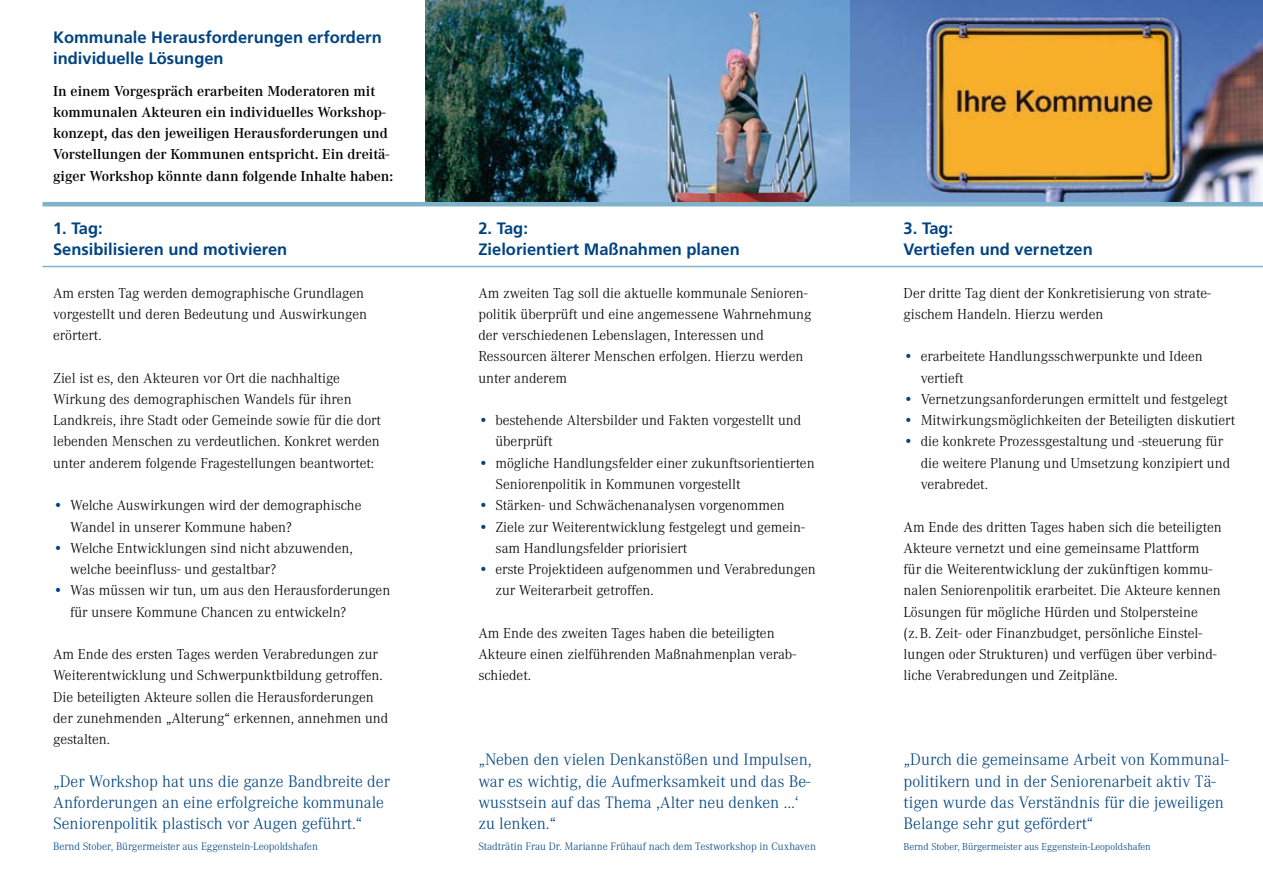
<style>
.page{position:relative;width:1263px;height:893px;background:#fff}
.page>*{position:absolute;margin:0;border:0;box-sizing:border-box;transform-origin:0 0}
.t1{font:300 17.25px/21.3px "Corporate A";color:#004381}
.t2{font:700 16.5px/21.3px "Frutiger";color:#004381}
.t3{font:300 15px/21.3px "Corporate A";color:#000}
.t4{font:600 15px/21.3px "Corporate A";color:#000}
.t5{font:300 11.25px "Corporate A";color:#004381}
.t6{font:300 10.5px "Corporate A";color:#004381}
.s1{color:#004381}
</style>
<div class="page">
<img style="left:425px;top:0;width:425px;height:202px">
<img style="left:850px;top:0;width:413px;height:202px">
<hr style="left:43px;top:266px;width:1220px;height:1px;background:#7fb3ca">
<hr style="left:43px;top:202px;width:1220px;height:4px;background:#7fb3ca">
<p class="t2" style="left:53px;top:26px;width:330px">Kommunale Herausforderungen erfordern individuelle Lösungen</p>
<p class="t4" style="left:53px;top:80px;width:342px">In einem Vorgespräch erarbeiten Moderatoren mit kommunalen Akteuren ein individuelles Workshop&shy;konzept, das den jeweiligen Herausforderungen und Vorstellungen der Kommunen entspricht. Ein dreitä&shy;giger Workshop könnte dann folgende Inhalte haben:</p>
<p class="t2" style="left:53px;top:217px;width:236px">1. Tag:<br>Sensibilisieren und motivieren</p>
<p class="t3" style="left:53px;top:282px;width:315px">Am ersten Tag werden demographische Grundlagen vorgestellt und deren Bedeutung und Auswirkungen erörtert.</p>
<p class="t3" style="left:53px;top:367px;width:329px">Ziel ist es, den Akteuren vor Ort die nachhaltige Wirkung des demographischen Wandels für ihren Landkreis, ihre Stadt oder Gemeinde sowie für die dort lebenden Menschen zu verdeutlichen. Konkret werden unter anderem folgende Fragestellungen beantwortet:</p>
<p class="t3" style="left:70px;top:495px;width:293px;text-indent:-17px"><span class="s1">•</span> Welche Auswirkungen wird der demographische<br>Wandel in unserer Kommune haben?</p>
<p class="t3" style="left:70px;top:538px;width:284px;text-indent:-17px"><span class="s1">•</span> Welche Entwicklungen sind nicht abzuwenden, welche beeinfluss- und gestaltbar?</p>
<p class="t3" style="left:70px;top:580px;width:322px;text-indent:-17px"><span class="s1">•</span> Was müssen wir tun, um aus den Herausforderungen für unsere Kommune Chancen zu entwickeln?</p>
<p class="t3" style="left:53px;top:644px;width:337px">Am Ende des ersten Tages werden Verabredungen zur Weiterentwicklung und Schwerpunktbildung getroffen.<br>Die beteiligten Akteure sollen die Herausforderungen der zunehmenden „Alterung“ erkennen, annehmen und gestalten.</p>
<p class="t1" style="left:53px;top:771px;width:338px">„Der Workshop hat uns die ganze Bandbreite der<br>Anforderungen an eine erfolgreiche kommunale<br>Seniorenpolitik plastisch vor Augen geführt.“</p>
<p class="t5" style="left:53px;top:841px;width:266px">Bernd Stober, Bürgermeister aus Eggenstein-Leopoldshafen</p>
<p class="t2" style="left:478px;top:217px;width:263px">2. Tag:<br>Zielorientiert Maßnahmen planen</p>
<p class="t3" style="left:478px;top:282px;width:334px">Am zweiten Tag soll die aktuelle kommunale Senioren&shy;politik überprüft und eine angemessene Wahrnehmung der verschiedenen Lebenslagen, Interessen und Ressourcen älterer Menschen erfolgen. Hierzu werden unter anderem</p>
<p class="t3" style="left:495px;top:410px;width:307px;text-indent:-17px"><span class="s1">•</span> bestehende Altersbilder und Fakten vorgestellt und überprüft</p>
<p class="t3" style="left:495px;top:452px;width:321px;text-indent:-17px"><span class="s1">•</span> mögliche Handlungsfelder einer zukunftsorientierten<br>Seniorenpolitik in Kommunen vorgestellt</p>
<p class="t3" style="left:478px;top:495px;width:308px"><span class="s1">•</span> Stärken- und Schwächenanalysen vorgenommen</p>
<p class="t3" style="left:495px;top:516px;width:311px;text-indent:-17px"><span class="s1">•</span> Ziele zur Weiterentwicklung festgelegt und gemein&shy;sam Handlungsfelder priorisiert</p>
<p class="t3" style="left:495px;top:559px;width:322px;text-indent:-17px"><span class="s1">•</span> erste Projektideen aufgenommen und Verabredungen zur Weiterarbeit getroffen.</p>
<p class="t3" style="left:478px;top:623px;width:319px">Am Ende des zweiten Tages haben die beteiligten<br>Akteure einen zielführenden Maßnahmenplan verab&shy;schiedet.</p>
<p class="t1" style="left:478px;top:749px;width:335px">„Neben den vielen Denkanstößen und Impulsen, war es wichtig, die Aufmerksamkeit und das Be&shy;wusstsein auf das Thema ,Alter neu denken …‘ zu lenken.“</p>
<p class="t5" style="left:478px;top:841px;width:339px">Stadträtin Frau Dr. Marianne Frühauf nach dem Testworkshop in Cuxhaven</p>
<p class="t2" style="left:904px;top:217px;width:191px">3. Tag:<br>Vertiefen und vernetzen</p>
<p class="t3" style="left:904px;top:282px;width:309px">Der dritte Tag dient der Konkretisierung von strate&shy;gischem Handeln. Hierzu werden</p>
<p class="t3" style="left:921px;top:346px;width:284px;text-indent:-17px"><span class="s1">•</span> erarbeitete Handlungsschwerpunkte und Ideen vertieft</p>
<p class="t3" style="left:904px;top:389px;width:326px"><span class="s1">•</span> Vernetzungsanforderungen ermittelt und festgelegt</p>
<p class="t3" style="left:904px;top:410px;width:333px"><span class="s1">•</span> Mitwirkungsmöglichkeiten der Beteiligten diskutiert</p>
<p class="t3" style="left:921px;top:431px;width:311px;text-indent:-17px"><span class="s1">•</span> die konkrete Prozessgestaltung und -steuerung für die weitere Planung und Umsetzung konzipiert und verabredet.</p>
<p class="t3" style="left:904px;top:516px;width:320px">Am Ende des dritten Tages haben sich die beteiligten Akteure vernetzt und eine gemeinsame Plattform<br>für die Weiterentwicklung der zukünftigen kommu&shy;nalen Seniorenpolitik erarbeitet. Die Akteure kennen Lösungen für mögliche Hürden und Stolpersteine (z.B. Zeit- oder Finanzbudget, persönliche Einstel&shy;lungen oder Strukturen) und verfügen über verbind&shy;liche Verabredungen und Zeitpläne.</p>
<p class="t1" style="left:904px;top:749px;width:327px">„Durch die gemeinsame Arbeit von Kommunal&shy;politikern und in der Seniorenarbeit aktiv Tä&shy;tigen wurde das Verständnis für die jeweiligen Belange sehr gut gefördert“</p>
<p class="t6" style="left:904px;top:841px;width:249px">Bernd Stober, Bürgermeister aus Eggenstein-Leopoldshafen</p>
</div>
